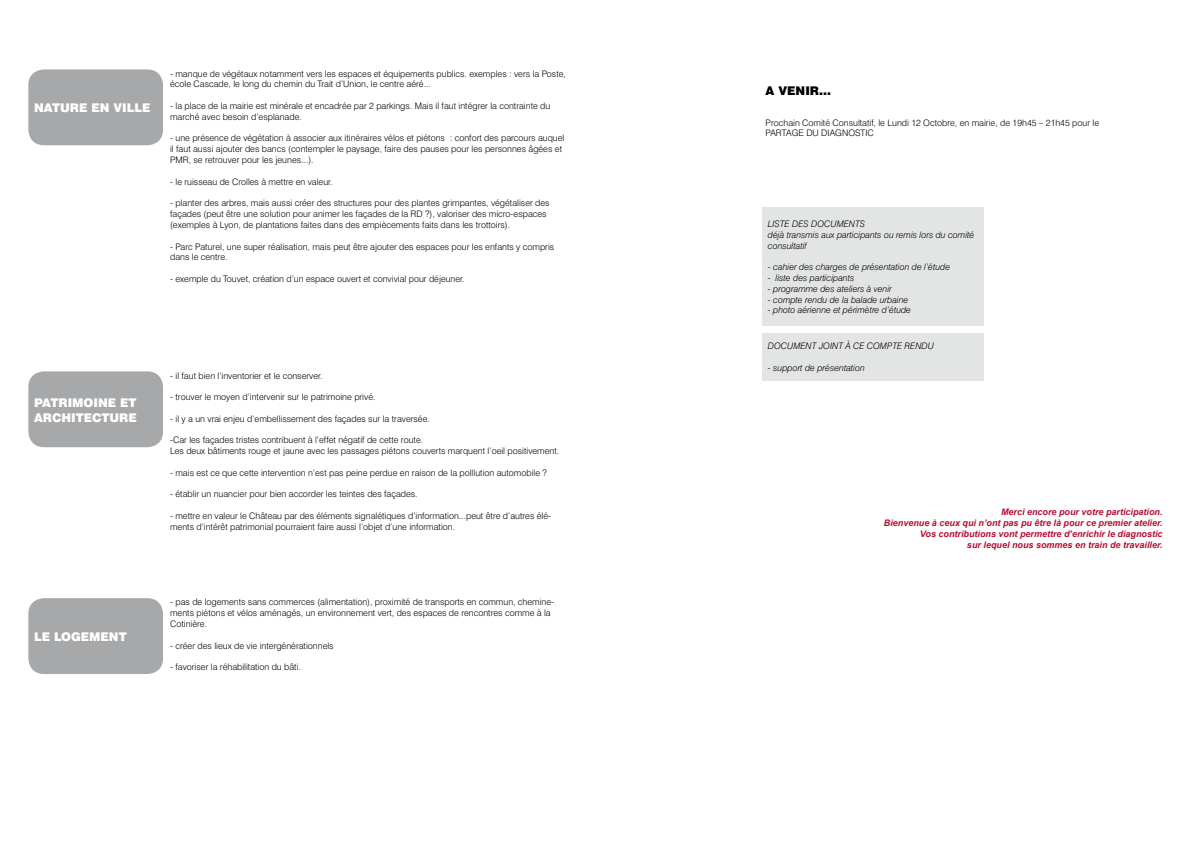
<style>
.page{position:relative;width:1191px;height:842px;background:#fff}
.page>*{position:absolute;margin:0;border:0;box-sizing:border-box;transform-origin:0 0}
.t1{font:900 12px/15px "Swiss 721 BT";color:#fff}
.t2{font:900 12px "Swiss 721 BT";color:#000}
.t3{font:300 9px/10.8px "Swiss 721 BT";color:#000}
.t4{font:italic 300 9px/10.8px "Swiss 721 BT";color:#000}
.t5{font:italic 700 9px/10.8px "Arial";color:#b70d30;text-align:right}
</style>
<div class="page">
<div style="left:762px;top:208px;width:222px;height:118px;background:#e3e4e4"></div>
<div style="left:762px;top:333px;width:222px;height:47px;background:#e3e4e4"></div>
<div style="left:28px;top:69px;width:135px;height:76px;background:#a7a8aa;border-radius:16px"></div>
<div style="left:28px;top:371px;width:135px;height:76px;background:#a7a8aa;border-radius:16px"></div>
<div style="left:28px;top:598px;width:135px;height:76px;background:#a7a8aa;border-radius:16px"></div>
<h1 class="t1" style="left:34px;top:100px;width:118px">NATURE EN VILLE</h1>
<p class="t3" style="left:170px;top:68px;width:397px">- manque de végétaux notamment vers les espaces et équipements publics. exemples : vers la Poste, école Cascade, le long du chemin du Trait d’Union, le centre aéré...</p>
<p class="t3" style="left:170px;top:100px;width:382px">- la place de la mairie est minérale et encadrée par 2 parkings. Mais il faut intégrer la contrainte du marché avec besoin d’esplanade.</p>
<p class="t3" style="left:170px;top:133px;width:396px">- une présence de végétation à associer aux itinéraires vélos et piétons : confort des parcours auquel il faut aussi ajouter des bancs (contempler le paysage, faire des pauses pour les personnes âgées et<br>PMR, se retrouver pour les jeunes...).</p>
<p class="t3" style="left:170px;top:176px;width:164px">- le ruisseau de Crolles à mettre en valeur.</p>
<p class="t3" style="left:170px;top:198px;width:381px">- planter des arbres, mais aussi créer des structures pour des plantes grimpantes, végétaliser des façades (peut être une solution pour animer les façades de la RD ?), valoriser des micro-espaces (exemples à Lyon, de plantations faites dans des empiècements faits dans les trottoirs).</p>
<p class="t3" style="left:170px;top:241px;width:386px">- Parc Paturel, une super réalisation, mais peut être ajouter des espaces pour les enfants y compris dans le centre.</p>
<p class="t3" style="left:170px;top:273px;width:296px">- exemple du Touvet, création d’un espace ouvert et convivial pour déjeuner.</p>
<h1 class="t1" style="left:34px;top:395px;width:104px">PATRIMOINE ET<br>ARCHITECTURE</h1>
<h1 class="t1" style="left:34px;top:629px;width:94px">LE LOGEMENT</h1>
<p class="t3" style="left:170px;top:370px;width:154px">- il faut bien l’inventorier et le conserver.</p>
<p class="t3" style="left:170px;top:391px;width:207px">- trouver le moyen d’intervenir sur le patrimoine privé.</p>
<p class="t3" style="left:170px;top:413px;width:261px">- il y a un vrai enjeu d’embellissement des façades sur la traversée.</p>
<p class="t3" style="left:170px;top:435px;width:391px">-Car les façades tristes contribuent à l’effet négatif de cette route.<br>Les deux bâtiments rouge et jaune avec les passages piétons couverts marquent l’oeil positivement.</p>
<p class="t3" style="left:170px;top:467px;width:378px">- mais est ce que cette intervention n’est pas peine perdue en raison de la polllution automobile ?</p>
<p class="t3" style="left:170px;top:489px;width:249px">- établir un nuancier pour bien accorder les teintes des façades.</p>
<p class="t3" style="left:170px;top:510px;width:382px">- mettre en valeur le Château par des éléments signalétiques d’information...peut être d’autres élé&shy;ments d’intérêt patrimonial pourraient faire aussi l’objet d’une information.</p>
<p class="t3" style="left:170px;top:597px;width:385px">- pas de logements sans commerces (alimentation), proximité de transports en commun, chemine&shy;ments piétons et vélos aménagés, un environnement vert, des espaces de rencontres comme à la<br>Cotinière.</p>
<p class="t3" style="left:170px;top:640px;width:165px">- créer des lieux de vie intergénérationnels</p>
<p class="t3" style="left:170px;top:661px;width:132px">- favoriser la réhabilitation du bâti.</p>
<h1 class="t2" style="left:765px;top:83px;width:67px">A VENIR...</h1>
<p class="t3" style="left:765px;top:117px;width:335px">Prochain Comité Consultatif, le Lundi 12 Octobre, en mairie, de 19h45 – 21h45 pour le<br>PARTAGE DU DIAGNOSTIC</p>
<p class="t4" style="left:768px;top:218px;width:208px">LISTE DES DOCUMENTS<br>déjà transmis aux participants ou remis lors du comité consultatif</p>
<p class="t4" style="left:768px;top:261px;width:184px">- cahier des charges de présentation de l’étude</p>
<p class="t4" style="left:768px;top:272px;width:88px">- liste des participants</p>
<p class="t4" style="left:768px;top:283px;width:125px">- programme des ateliers à venir</p>
<p class="t4" style="left:768px;top:294px;width:142px">- compte rendu de la balade urbaine</p>
<p class="t4" style="left:768px;top:305px;width:145px">- photo aérienne et périmètre d’étude</p>
<p class="t4" style="left:768px;top:341px;width:168px">DOCUMENT JOINT À CE COMPTE RENDU</p>
<p class="t4" style="left:768px;top:362px;width:98px">- support de présentation</p>
<p class="t5" style="left:884px;top:507px;width:280px">Merci encore pour votre participation.<br>Bienvenue à ceux qui n’ont pas pu être là pour ce premier atelier.<br>Vos contributions vont permettre d’enrichir le diagnostic<br>sur lequel nous sommes en train de travailler.</p>
</div>
